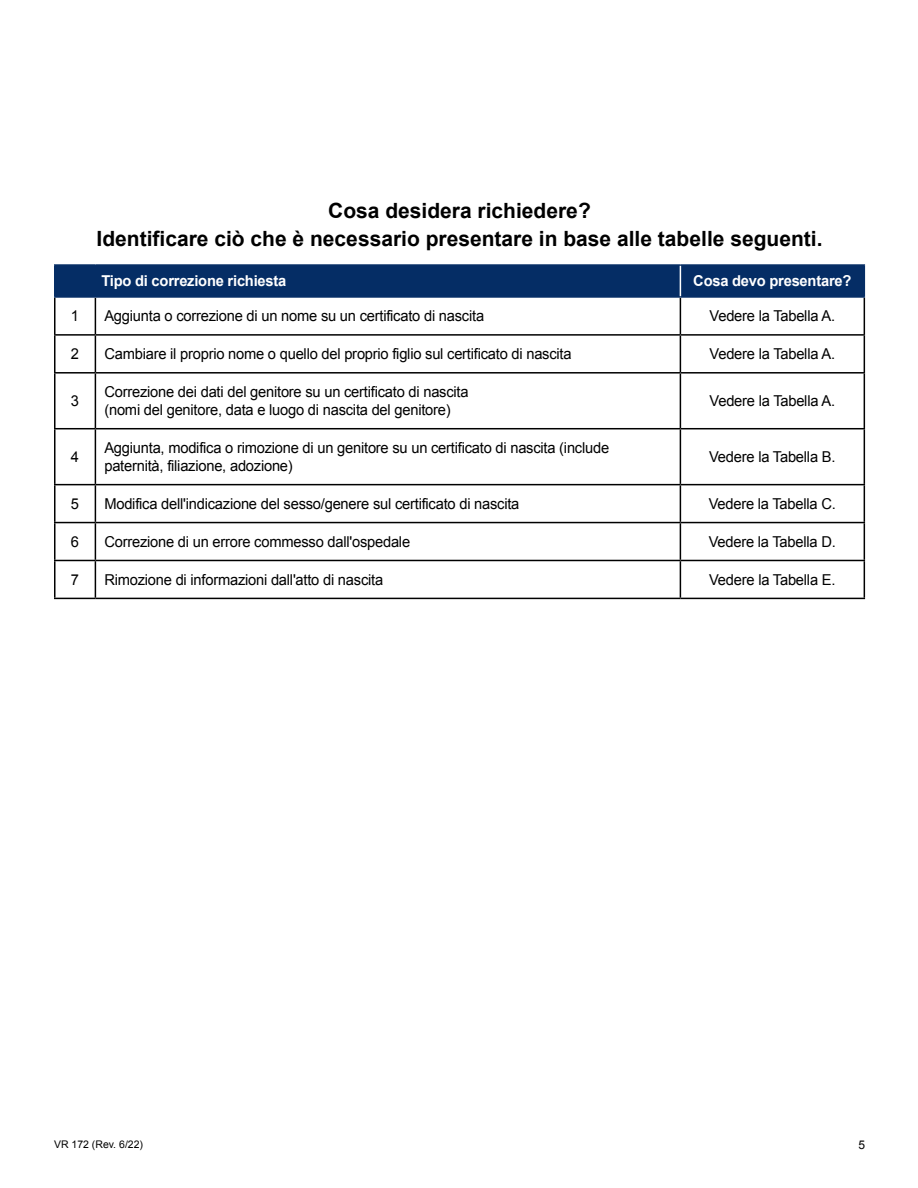
<style>
.page{position:relative;width:918px;height:1188px;background:#fff}
.page>*{position:absolute;margin:0;border:0;box-sizing:border-box;transform-origin:0 0}
.t1{font:700 21px "Arial";color:#000}
.Table_Entry{font:15px/18px "Arial";letter-spacing:-.015em;color:#000}
.Table_Entry-2{font:700 15px "Arial";letter-spacing:-.015em;color:#fff}
.t2{font:12px "Arial";color:#000}
.t3{font:10.5px "Arial";color:#000}
</style>
<div class="page">
<div style="left:56px;top:266px;width:808px;height:30px;background:#052d65"></div>
<hr style="left:54px;top:298px;width:2px;height:36px;background:#000">
<hr style="left:95px;top:298px;width:1px;height:36px;background:#000">
<hr style="left:680px;top:298px;width:1px;height:36px;background:#000">
<hr style="left:864px;top:298px;width:1px;height:36px;background:#000">
<hr style="left:54px;top:334px;width:41px;height:2px;background:#000">
<hr style="left:54px;top:336px;width:2px;height:36px;background:#000">
<hr style="left:95px;top:334px;width:585px;height:2px;background:#000">
<hr style="left:95px;top:336px;width:1px;height:36px;background:#000">
<hr style="left:680px;top:334px;width:185px;height:2px;background:#000">
<hr style="left:680px;top:336px;width:1px;height:36px;background:#000">
<hr style="left:864px;top:336px;width:1px;height:36px;background:#000">
<hr style="left:54px;top:372px;width:41px;height:2px;background:#000">
<hr style="left:54px;top:374px;width:2px;height:54px;background:#000">
<hr style="left:95px;top:372px;width:585px;height:2px;background:#000">
<hr style="left:95px;top:374px;width:1px;height:54px;background:#000">
<hr style="left:680px;top:372px;width:185px;height:2px;background:#000">
<hr style="left:680px;top:374px;width:1px;height:54px;background:#000">
<hr style="left:864px;top:374px;width:1px;height:54px;background:#000">
<hr style="left:54px;top:428px;width:41px;height:1px;background:#000">
<hr style="left:54px;top:429px;width:2px;height:55px;background:#000">
<hr style="left:95px;top:428px;width:585px;height:1px;background:#000">
<hr style="left:95px;top:429px;width:1px;height:55px;background:#000">
<hr style="left:680px;top:428px;width:185px;height:1px;background:#000">
<hr style="left:680px;top:429px;width:1px;height:55px;background:#000">
<hr style="left:864px;top:429px;width:1px;height:55px;background:#000">
<hr style="left:54px;top:484px;width:41px;height:1px;background:#000">
<hr style="left:54px;top:485px;width:2px;height:37px;background:#000">
<hr style="left:95px;top:484px;width:585px;height:1px;background:#000">
<hr style="left:95px;top:485px;width:1px;height:37px;background:#000">
<hr style="left:680px;top:484px;width:185px;height:1px;background:#000">
<hr style="left:680px;top:485px;width:1px;height:37px;background:#000">
<hr style="left:864px;top:485px;width:1px;height:37px;background:#000">
<hr style="left:54px;top:522px;width:41px;height:1px;background:#000">
<hr style="left:54px;top:523px;width:2px;height:37px;background:#000">
<hr style="left:95px;top:522px;width:585px;height:1px;background:#000">
<hr style="left:95px;top:523px;width:1px;height:37px;background:#000">
<hr style="left:680px;top:522px;width:185px;height:1px;background:#000">
<hr style="left:680px;top:523px;width:1px;height:37px;background:#000">
<hr style="left:864px;top:523px;width:1px;height:37px;background:#000">
<hr style="left:54px;top:560px;width:41px;height:1px;background:#000">
<hr style="left:54px;top:561px;width:2px;height:37px;background:#000">
<hr style="left:95px;top:560px;width:585px;height:1px;background:#000">
<hr style="left:95px;top:561px;width:1px;height:37px;background:#000">
<hr style="left:680px;top:560px;width:185px;height:1px;background:#000">
<hr style="left:680px;top:561px;width:1px;height:37px;background:#000">
<hr style="left:864px;top:561px;width:1px;height:37px;background:#000">
<hr style="left:54px;top:598px;width:41px;height:1px;background:#000">
<hr style="left:95px;top:598px;width:585px;height:1px;background:#000">
<hr style="left:680px;top:598px;width:185px;height:1px;background:#000">
<hr style="left:54px;top:264px;width:41px;height:2px;background:#052d65">
<hr style="left:54px;top:266px;width:2px;height:30px;background:#052d65">
<hr style="left:95px;top:264px;width:585px;height:2px;background:#052d65">
<hr style="left:680px;top:264px;width:185px;height:2px;background:#052d65">
<hr style="left:864px;top:266px;width:1px;height:30px;background:#052d65">
<hr style="left:54px;top:296px;width:41px;height:2px;background:#052d65">
<hr style="left:95px;top:296px;width:585px;height:2px;background:#052d65">
<hr style="left:680px;top:296px;width:185px;height:2px;background:#052d65">
<hr style="left:680px;top:266px;width:1px;height:30px;background:#fff">
<p class="t1" style="left:328px;top:197px;width:264px">Cosa desidera richiedere?</p>
<p class="t1" style="left:97px;top:225px;width:727px">Identificare ciò che è necessario presentare in base alle tabelle seguenti.</p>
<p class="Table_Entry-2" style="left:101px;top:271px;width:186px">Tipo di correzione richiesta</p>
<p class="Table_Entry-2" style="left:693px;top:271px;width:160px">Cosa devo presentare?</p>
<p class="Table_Entry" style="left:71px;top:307px;width:10px">1</p>
<p class="Table_Entry" style="left:104px;top:307px;width:381px">Aggiunta o correzione di un nome su un certificato di nascita</p>
<p class="Table_Entry" style="left:710px;top:307px;width:127px">Vedere la Tabella A.</p>
<p class="Table_Entry" style="left:71px;top:345px;width:10px">2</p>
<p class="Table_Entry" style="left:104px;top:345px;width:469px">Cambiare il proprio nome o quello del proprio figlio sul certificato di nascita</p>
<p class="Table_Entry" style="left:710px;top:345px;width:127px">Vedere la Tabella A.</p>
<p class="Table_Entry" style="left:71px;top:392px;width:10px">3</p>
<p class="Table_Entry" style="left:104px;top:383px;width:366px">Correzione dei dati del genitore su un certificato di nascita (nomi del genitore, data e luogo di nascita del genitore)</p>
<p class="Table_Entry" style="left:710px;top:392px;width:127px">Vedere la Tabella A.</p>
<p class="Table_Entry" style="left:71px;top:448px;width:10px">4</p>
<p class="Table_Entry" style="left:104px;top:439px;width:506px">Aggiunta, modifica o rimozione di un genitore su un certificato di nascita (include paternità, filiazione, adozione)</p>
<p class="Table_Entry" style="left:709px;top:448px;width:128px">Vedere la Tabella B.</p>
<p class="Table_Entry" style="left:71px;top:495px;width:10px">5</p>
<p class="Table_Entry" style="left:104px;top:495px;width:417px">Modifica dell'indicazione del sesso/genere sul certificato di nascita</p>
<p class="Table_Entry" style="left:709px;top:495px;width:129px">Vedere la Tabella C.</p>
<p class="Table_Entry" style="left:71px;top:533px;width:10px">6</p>
<p class="Table_Entry" style="left:104px;top:533px;width:307px">Correzione di un errore commesso dall'ospedale</p>
<p class="Table_Entry" style="left:709px;top:533px;width:129px">Vedere la Tabella D.</p>
<p class="Table_Entry" style="left:71px;top:571px;width:10px">7</p>
<p class="Table_Entry" style="left:104px;top:571px;width:280px">Rimozione di informazioni dall'atto di nascita</p>
<p class="Table_Entry" style="left:709px;top:571px;width:128px">Vedere la Tabella E.</p>
<p class="t3" style="left:54px;top:1137px;width:91px">VR 172 (Rev. 6/22)</p>
<p class="t2" style="left:858px;top:1137px;width:8px">5</p>
</div>
